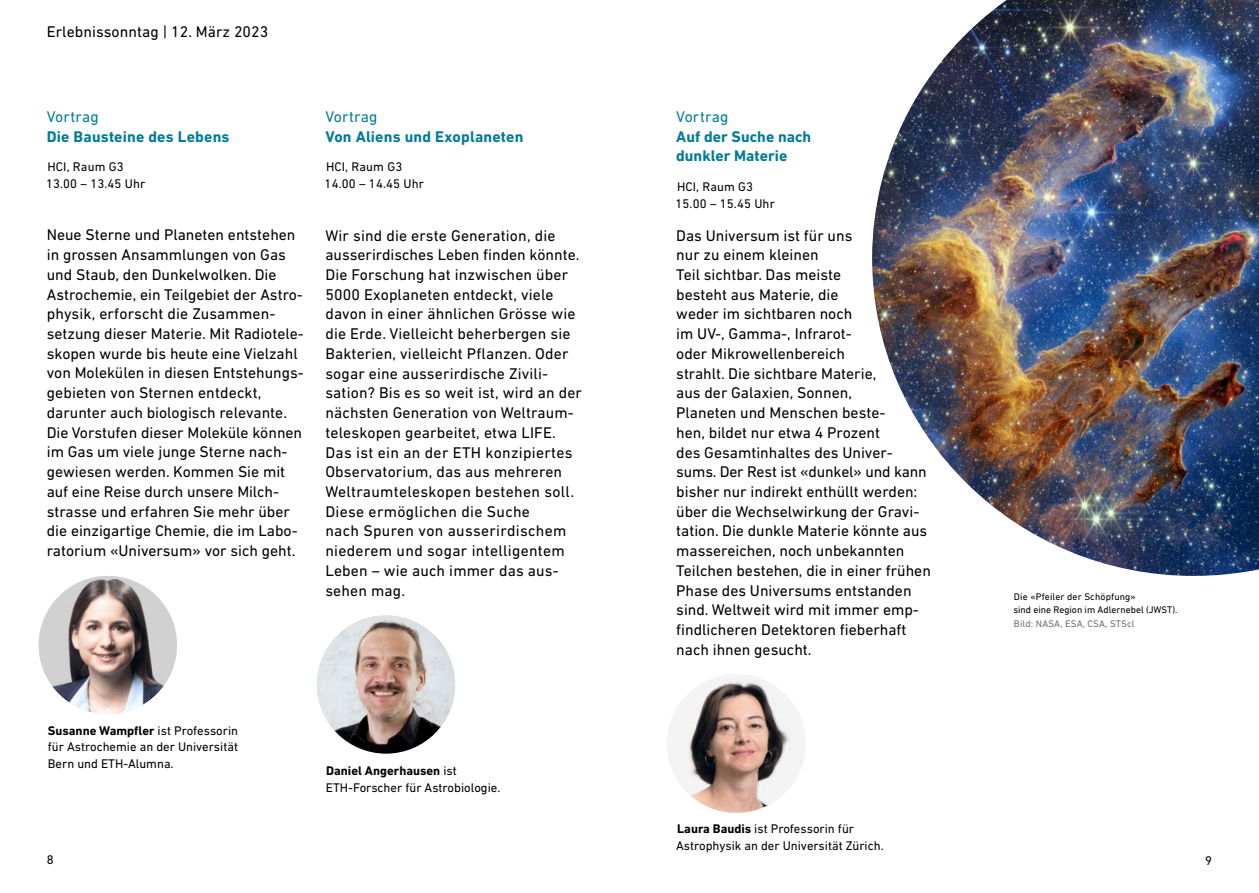
<style>
.page{position:relative;width:1259px;height:893px;background:#fff}
.page>*{position:absolute;margin:0;border:0;box-sizing:border-box;transform-origin:0 0}
.t1{font:15.75px/19.6px "DIN Next W1 G";color:#000}
.t2{font:700 15.75px/19.6px "DIN Next W1 G";letter-spacing:.01em;color:#007b98}
.t3{font:15.75px "DIN Next W1 G";letter-spacing:.005em;color:#007b98}
.t4{font:12.75px/16.5px "DIN Next W1 G";color:#000}
.t5{font:9.75px/13.5px "DIN Next W1 G";color:#000}
.t6{font:9.75px "DIN Next W1 G";letter-spacing:.015em;color:#6e6e6e}
.s1{font-weight:700}
</style>
<div class="page">
<img style="left:39px;top:576px;width:138px;height:138px;border-radius:69px">
<img style="left:317px;top:615px;width:138px;height:139px;border-radius:69px">
<img style="left:667px;top:674px;width:138px;height:139px;border-radius:69px">
<img style="left:872px;top:0;width:387px;height:576px">
<p class="t1" style="left:47px;top:22px;width:223px">Erlebnissonntag | 12. März 2023</p>
<p class="t3" style="left:47px;top:108px;width:54px">Vortrag</p>
<p class="t2" style="left:47px;top:127px;width:184px">Die Bausteine des Lebens</p>
<p class="t3" style="left:325px;top:108px;width:54px">Vortrag</p>
<p class="t2" style="left:325px;top:127px;width:200px">Von Aliens und Exoplaneten</p>
<p class="t4" style="left:46px;top:158px;width:101px">HCI, Raum G3<br>13.00 – 13.45 Uhr</p>
<p class="t4" style="left:325px;top:158px;width:101px">HCI, Raum G3<br>14.00 – 14.45 Uhr</p>
<p class="t1" style="left:47px;top:225px;width:259px">Neue Sterne und Planeten entstehen in grossen Ansammlungen von Gas und Staub, den Dunkelwolken. Die Astrochemie, ein Teilgebiet der Astro&shy;physik, erforscht die Zusammen&shy;setzung dieser Materie. Mit Radiotele&shy;skopen wurde bis heute eine Vielzahl von Molekülen in diesen Entstehungs&shy;gebieten von Sternen entdeckt, darunter auch biologisch relevante.<br>Die Vorstufen dieser Moleküle können im Gas um viele junge Sterne nach&shy;gewiesen werden. Kommen Sie mit auf eine Reise durch unsere Milch&shy;strasse und erfahren Sie mehr über die einzigartige Chemie, die im Labo&shy;ratorium «Universum» vor sich geht.</p>
<p class="t1" style="left:325px;top:225px;width:258px">Wir sind die erste Generation, die ausserirdisches Leben finden könnte.<br>Die Forschung hat inzwischen über 5000 Exoplaneten entdeckt, viele davon in einer ähnlichen Grösse wie die Erde. Vielleicht beherbergen sie Bakterien, vielleicht Pflanzen. Oder sogar eine ausserirdische Zivili&shy;sation? Bis es so weit ist, wird an der nächsten Generation von Weltraum&shy;teleskopen gearbeitet, etwa LIFE.<br>Das ist ein an der ETH konzipiertes Observatorium, das aus mehreren Weltraumteleskopen bestehen soll.<br>Diese ermöglichen die Suche<br>nach Spuren von ausserirdischem niederem und sogar intelligentem Leben – wie auch immer das aus&shy;sehen mag.</p>
<p class="t4" style="left:48px;top:722px;width:192px;text-align:justify"><span class="s1">Susanne Wampfler</span> ist Professorin für Astrochemie an der Universität Bern und ETH-Alumna.</p>
<p class="t4" style="left:326px;top:762px;width:176px"><span class="s1">Daniel Angerhausen</span> ist<br>ETH-Forscher für Astrobiologie.</p>
<p class="t3" style="left:676px;top:108px;width:54px">Vortrag</p>
<p class="t2" style="left:676px;top:126px;width:136px">Auf der Suche nach dunkler Materie</p>
<p class="t4" style="left:675px;top:178px;width:101px">HCI, Raum G3<br>15.00 – 15.45 Uhr</p>
<p class="t1" style="left:676px;top:225px;width:256px">Das Universum ist für uns<br>nur zu einem kleinen<br>Teil sichtbar. Das meiste<br>besteht aus Materie, die<br>weder im sichtbaren noch<br>im UV-, Gamma-, Infrarot-<br>oder Mikrowellenbereich<br>strahlt. Die sichtbare Materie,<br>aus der Galaxien, Sonnen,<br>Planeten und Menschen beste-<br>hen, bildet nur etwa 4 Prozent<br>des Gesamtinhaltes des Univer&shy;sums. Der Rest ist «dunkel» und kann bisher nur indirekt enthüllt werden: über die Wechselwirkung der Gravi&shy;tation. Die dunkle Materie könnte aus massereichen, noch unbekannten<br>Teilchen bestehen, die in einer frühen<br>Phase des Universums entstanden sind. Weltweit wird mit immer emp&shy;findlicheren Detektoren fieberhaft nach ihnen gesucht.</p>
<p class="t4" style="left:676px;top:821px;width:209px"><span class="s1">Laura Baudis</span> ist Professorin für<br>Astrophysik an der Universität Zürich.</p>
<p class="t5" style="left:1013px;top:589px;width:166px">Die «Pfeiler der Schöpfung»<br>sind eine Region im Adlernebel (JWST).</p>
<p class="t6" style="left:1014px;top:618px;width:122px">Bild: NASA, ESA, CSA, STScl</p>
<p class="t4" style="left:47px;top:852px;width:8px">8</p>
<p class="t4" style="left:1205px;top:852px;width:8px">9</p>
</div>
